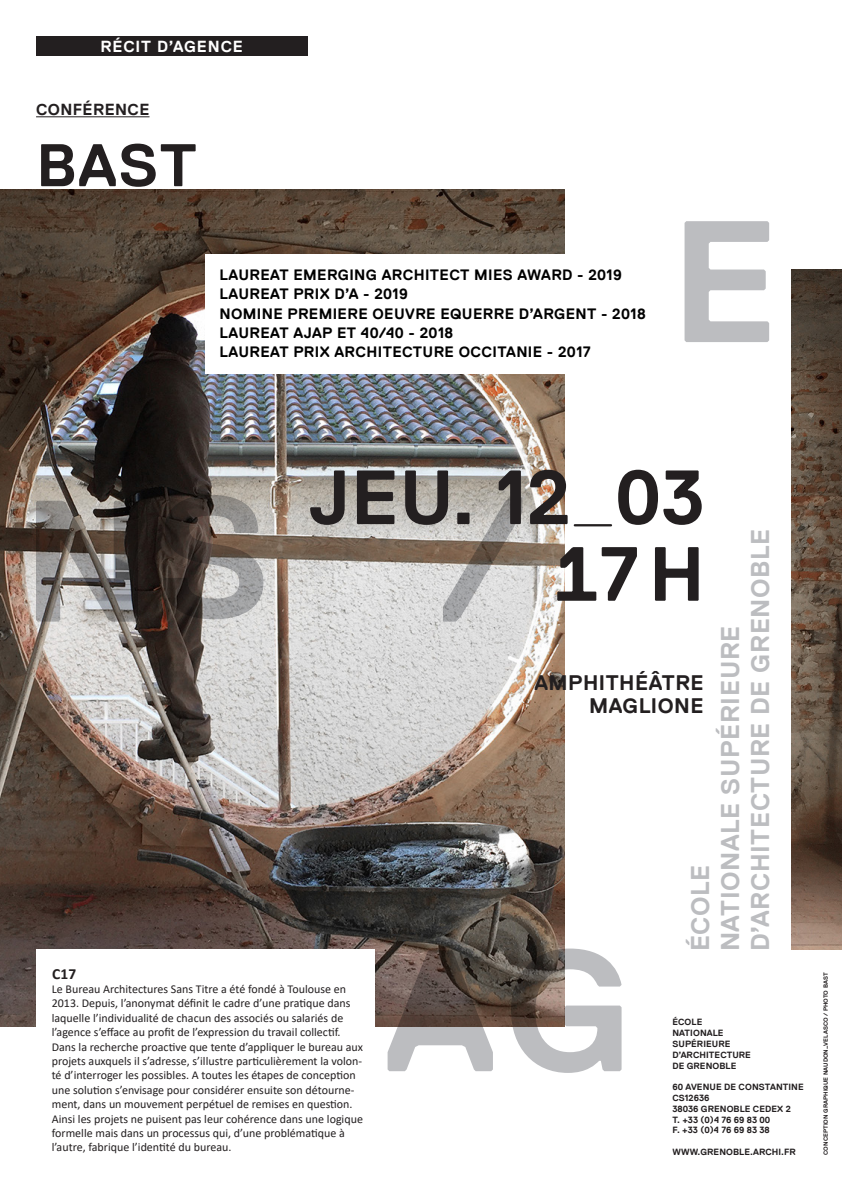
<style>
.page{position:relative;width:842px;height:1191px;background:#fff}
.page>*{position:absolute;margin:0;border:0;box-sizing:border-box;transform-origin:0 0}
.t1{font:700 76.6px/76.6px "Replica";color:#231f20;text-align:right}
.t2{font:700 60px "Replica";color:#231f20}
.t3{font:700 25.6px "Replica";letter-spacing:.025em;color:#bcbdc0}
.t4{font:700 21px "Replica";letter-spacing:.025em;color:#231f20}
.t5{font:700 16px "Replica";letter-spacing:.055em;color:#fff}
.t6{font:700 16px "Replica";letter-spacing:.025em;color:#231f20}
.t7{font:700 15.5px "Calibri";color:#231f20}
.t8{font:700 15px "Replica";letter-spacing:.025em;color:#000}
.t9{font:12px/14.4px "Calibri";color:#231f20}
.t10{font:700 9px "Replica";letter-spacing:.01em;color:#231f20}
.t11{font:700 6px "Replica";letter-spacing:.01em;color:#231f20}
</style>
<div class="page">
<img style="left:0;top:189px;width:565px;height:837px">
<img style="left:791px;top:271px;width:51px;height:679px">
<svg style="left:684px;top:221px;width:85px;height:121px"></svg>
<svg style="left:36px;top:501px;width:102px;height:120px;background:#7d7874"></svg>
<svg style="left:163px;top:495px;width:100px;height:124px;background:#746d68"></svg>
<svg style="left:443px;top:497px;width:79px;height:124px;background:#b4afab"></svg>
<svg style="left:388px;top:950px;width:105px;height:121px;background:#897f7b"></svg>
<svg style="left:511px;top:948px;width:110px;height:125px"></svg>
<div style="left:36px;top:949px;width:338px;height:206px;background:#fff"></div>
<div style="left:205px;top:254px;width:463px;height:119px;background:#fff"></div>
<div style="left:36px;top:36px;width:271px;height:19px;background:#231f20"></div>
<hr style="left:36px;top:117px;width:114px;height:1px;background:#231f20">
<p class="t5" style="left:100px;top:37px;width:144px">RÉCIT D’AGENCE</p>
<p class="t6" style="left:36px;top:100px;width:115px">CONFÉRENCE</p>
<p class="t2" style="left:36px;top:132px;width:162px">BAST</p>
<p class="t8" style="left:219px;top:266px;width:404px">LAUREAT EMERGING ARCHITECT MIES AWARD - 2019</p>
<p class="t8" style="left:219px;top:286px;width:190px">LAUREAT PRIX D’A - 2019</p>
<p class="t8" style="left:219px;top:305px;width:428px">NOMINE PREMIERE OEUVRE EQUERRE D’ARGENT - 2018</p>
<p class="t8" style="left:219px;top:324px;width:235px">LAUREAT AJAP ET 40/40 - 2018</p>
<p class="t8" style="left:219px;top:343px;width:373px">LAUREAT PRIX ARCHITECTURE OCCITANIE - 2017</p>
<p class="t1" style="left:309px;top:460px;width:398px">JEU. 12_03<br>17H</p>
<p class="t3" style="left:716px;top:951px;width:327px;rotate:-90deg">NATIONALE SUPÉRIEURE</p>
<p class="t4" style="left:534px;top:670px;width:171px">AMPHITHÉÂTRE</p>
<p class="t4" style="left:589px;top:693px;width:116px">MAGLIONE</p>
<p class="t3" style="left:686px;top:951px;width:88px;rotate:-90deg">ÉCOLE</p>
<p class="t3" style="left:746px;top:951px;width:424px;rotate:-90deg">D’ARCHITECTURE DE GRENOBLE</p>
<p class="t7" style="left:52px;top:962px;width:26px">C17</p>
<p class="t9" style="left:52px;top:981px;width:313px">Le Bureau Architectures Sans Titre a été fondé à Toulouse en 2013. Depuis, l’anonymat définit le cadre d’une pratique dans laquelle l’individualité de chacun des associés ou salariés de l’agence s’efface au profit de l’expression du travail collectif.<br>Dans la recherche proactive que tente d’appliquer le bureau aux projets auxquels il s’adresse, s’illustre particulièrement la volon&shy;té d’interroger les possibles. A toutes les étapes de conception une solution s’envisage pour considérer ensuite son détourne&shy;ment, dans un mouvement perpétuel de remises en question.<br>Ainsi les projets ne puisent pas leur cohérence dans une logique formelle mais dans un processus qui, d’une problématique à l’autre, fabrique l’identité du bureau.</p>
<p class="t10" style="left:672px;top:1017px;width:31px">ÉCOLE</p>
<p class="t10" style="left:672px;top:1028px;width:53px">NATIONALE</p>
<p class="t10" style="left:672px;top:1038px;width:60px">SUPÉRIEURE</p>
<p class="t10" style="left:672px;top:1049px;width:80px">D’ARCHITECTURE</p>
<p class="t10" style="left:672px;top:1060px;width:65px">DE GRENOBLE</p>
<p class="t10" style="left:672px;top:1082px;width:133px">60 AVENUE DE CONSTANTINE</p>
<p class="t10" style="left:672px;top:1092px;width:39px">CS12636</p>
<p class="t10" style="left:672px;top:1103px;width:120px">38036 GRENOBLE CEDEX 2</p>
<p class="t10" style="left:672px;top:1114px;width:99px">T. +33 (0)4 76 69 83 00</p>
<p class="t10" style="left:672px;top:1125px;width:99px">F. +33 (0)4 76 69 83 38</p>
<p class="t10" style="left:672px;top:1146px;width:125px">WWW.GRENOBLE.ARCHI.FR</p>
<p class="t11" style="left:822px;top:1155px;width:184px;rotate:-90deg">CONCEPTION GRAPHIQUE NAUDON_VELASCO / PHOTO BAST</p>
</div>
